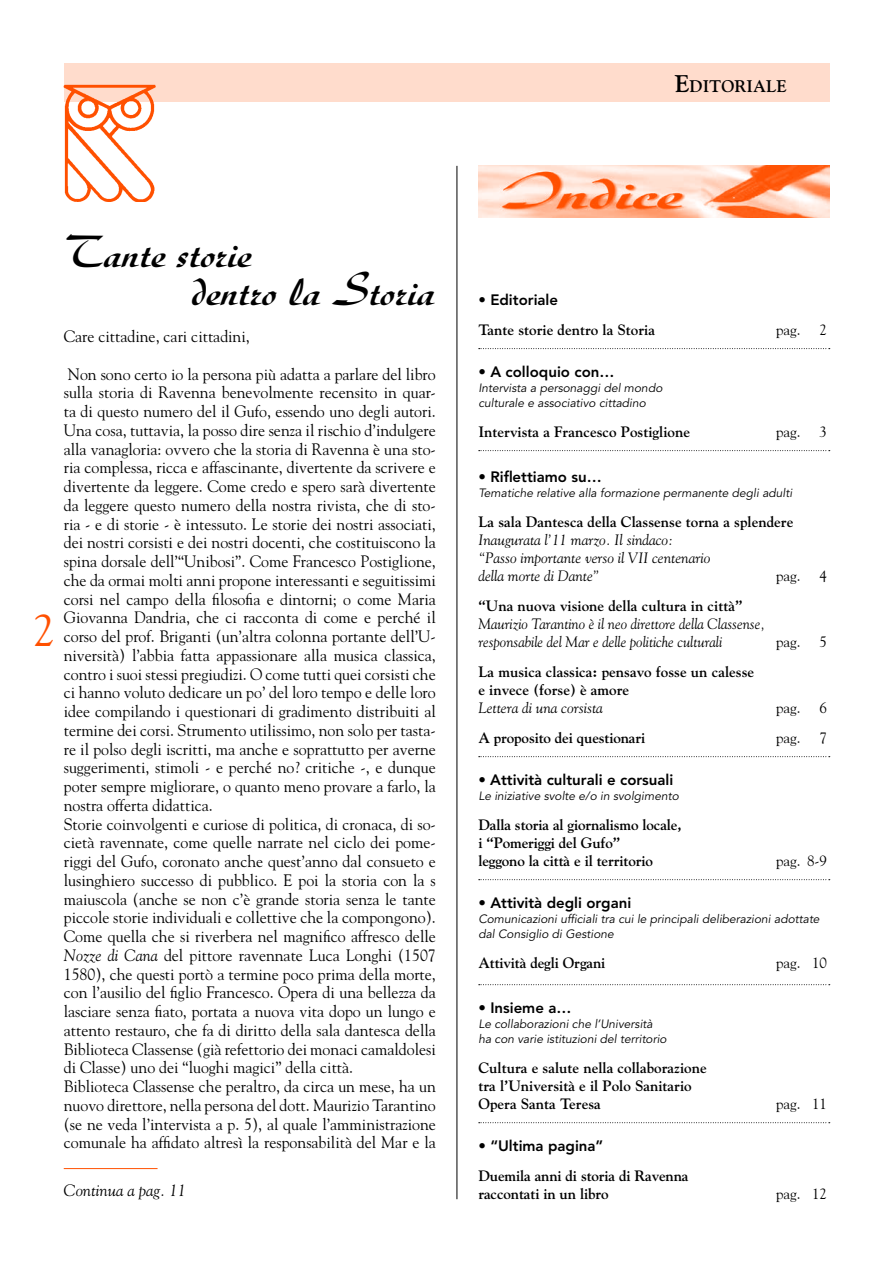
<style>
.page{position:relative;width:893px;height:1263px;background:#fff}
.page>*{position:absolute;margin:0;border:0;box-sizing:border-box;transform-origin:0 0}
.t1{font:700 45px/37.5px "Diskus LT Std";color:#000}
.t2{font:45px "Goudy Std";color:#ff5000}
.t3{font:700 16.8px "Goudy Std";color:#000}
.t4{font:16.5px/18.8px "Goudy Std";color:#000;scale:.96 1}
.t5{font:italic 16.5px "Goudy Std";color:#000}
.t6{font:700 15px/18px "Goudy Std";color:#000}
.t7{font:800 15px "Avenir LT Std";color:#000}
.t8{font:italic 15px/18px "Goudy Std";color:#000}
.t9{font:italic 15px/18px "Goudy Std";color:#000;scale:.96 1}
.t10{font:15px "Goudy Std";color:#000}
.t11{font:italic 12px/15px "Avenir LT Std";color:#000}
.s1{font-size:24px}
.s2{font-style:italic}
</style>
<div class="page">
<div style="left:64px;top:64px;width:765px;height:38px;background:#ffdccc"></div>
<img style="left:64px;top:85px;width:92px;height:117px">
<hr style="left:457px;top:166px;width:1px;height:1033px;background:#000">
<img style="left:478px;top:166px;width:352px;height:51px">
<hr style="left:64px;top:1168px;width:94px;height:1px;background:#ff5000">
<svg style="left:479px;top:348px;width:351px;height:1px"></svg>
<svg style="left:479px;top:450px;width:351px;height:1px"></svg>
<svg style="left:479px;top:756px;width:351px;height:1px"></svg>
<svg style="left:479px;top:879px;width:351px;height:1px"></svg>
<svg style="left:479px;top:984px;width:351px;height:1px"></svg>
<svg style="left:479px;top:1122px;width:351px;height:1px"></svg>
<p class="t3" style="left:675px;top:76px;width:113px"><span class="s1">E</span>DITORIALE</p>
<h1 class="t2" style="left:33px;top:602px;width:24px">2</h1>
<h1 class="t1" style="left:192px;top:234px;width:245px;text-indent:-128px">Tante storie<br>dentro la Storia</h1>
<p class="t4" style="left:64px;top:327px;width:195px">Care cittadine, cari cittadini,</p>
<p class="t4" style="left:64px;top:364px;width:389px">Non sono certo io la persona più adatta a parlare del libro sulla storia di Ravenna benevolmente recensito in quar&shy;ta di questo numero del il Gufo, essendo uno degli autori.<br>Una cosa, tuttavia, la posso dire senza il rischio d’indulgere alla vanagloria: ovvero che la storia di Ravenna è una sto&shy;ria complessa, ricca e affascinante, divertente da scrivere e divertente da leggere. Come credo e spero sarà divertente da leggere questo numero della nostra rivista, che di sto&shy;ria - e di storie - è intessuto. Le storie dei nostri associati, dei nostri corsisti e dei nostri docenti, che costituiscono la spina dorsale dell’“Unibosi”. Come Francesco Postiglione, che da ormai molti anni propone interessanti e seguitissimi corsi nel campo della filosofia e dintorni; o come Maria Giovanna Dandria, che ci racconta di come e perché il corso del prof. Briganti (un’altra colonna portante dell’U&shy;niversità) l’abbia fatta appassionare alla musica classica, contro i suoi stessi pregiudizi. O come tutti quei corsisti che ci hanno voluto dedicare un po’ del loro tempo e delle loro idee compilando i questionari di gradimento distribuiti al termine dei corsi. Strumento utilissimo, non solo per tasta&shy;re il polso degli iscritti, ma anche e soprattutto per averne suggerimenti, stimoli - e perché no? critiche -, e dunque poter sempre migliorare, o quanto meno provare a farlo, la nostra offerta didattica.<br>Storie coinvolgenti e curiose di politica, di cronaca, di so&shy;cietà ravennate, come quelle narrate nel ciclo dei pome&shy;riggi del Gufo, coronato anche quest’anno dal consueto e lusinghiero successo di pubblico. E poi la storia con la s maiuscola (anche se non c’è grande storia senza le tante piccole storie individuali e collettive che la compongono).<br>Come quella che si riverbera nel magnifico affresco delle <span class="s2">Nozze di Cana</span> del pittore ravennate Luca Longhi (1507<br>1580), che questi portò a termine poco prima della morte, con l’ausilio del figlio Francesco. Opera di una bellezza da lasciare senza fiato, portata a nuova vita dopo un lungo e attento restauro, che fa di diritto della sala dantesca della Biblioteca Classense (già refettorio dei monaci camaldolesi di Classe) uno dei “luoghi magici” della città.<br>Biblioteca Classense che peraltro, da circa un mese, ha un nuovo direttore, nella persona del dott. Maurizio Tarantino (se ne veda l’intervista a p. 5), al quale l’amministrazione comunale ha affidato altresì la responsabilità del Mar e la</p>
<p class="t5" style="left:64px;top:1181px;width:124px">Continua a pag. 11</p>
<p class="t7" style="left:478px;top:291px;width:81px">• Editoriale</p>
<p class="t6" style="left:478px;top:321px;width:178px">Tante storie dentro la Storia</p>
<p class="t10" style="left:776px;top:320px;width:26px">pag.</p>
<p class="t10" style="left:820px;top:320px;width:9px">2</p>
<p class="t7" style="left:478px;top:363px;width:138px">• A colloquio con…</p>
<p class="t11" style="left:478px;top:380px;width:186px">Intervista a personaggi del mondo culturale e associativo cittadino</p>
<p class="t6" style="left:478px;top:423px;width:213px">Intervista a Francesco Postiglione</p>
<p class="t10" style="left:776px;top:422px;width:26px">pag.</p>
<p class="t10" style="left:820px;top:422px;width:9px">3</p>
<p class="t7" style="left:478px;top:468px;width:125px">• Riflettiamo su…</p>
<p class="t11" style="left:478px;top:485px;width:315px">Tematiche relative alla formazione permanente degli adulti</p>
<p class="t6" style="left:478px;top:513px;width:316px">La sala Dantesca della Classense torna a splendere</p>
<p class="t8" style="left:478px;top:530px;width:233px">Inaugurata l’11 marzo. Il sindaco: “Passo importante verso il VII centenario della morte di Dante”</p>
<p class="t10" style="left:776px;top:566px;width:26px">pag.</p>
<p class="t10" style="left:820px;top:566px;width:9px">4</p>
<p class="t6" style="left:478px;top:597px;width:266px">“Una nuova visione della cultura in città”</p>
<p class="t9" style="left:478px;top:614px;width:300px">Maurizio Tarantino è il neo direttore della Classense, responsabile del Mar e delle politiche culturali</p>
<p class="t10" style="left:776px;top:632px;width:26px">pag.</p>
<p class="t10" style="left:820px;top:632px;width:9px">5</p>
<p class="t6" style="left:478px;top:663px;width:277px">La musica classica: pensavo fosse un calesse e invece (forse) è amore</p>
<p class="t8" style="left:478px;top:698px;width:126px">Lettera di una corsista</p>
<p class="t10" style="left:776px;top:698px;width:26px">pag.</p>
<p class="t10" style="left:820px;top:698px;width:9px">6</p>
<p class="t6" style="left:478px;top:729px;width:168px">A proposito dei questionari</p>
<p class="t10" style="left:776px;top:728px;width:26px">pag.</p>
<p class="t10" style="left:820px;top:728px;width:9px">7</p>
<p class="t7" style="left:478px;top:771px;width:197px">• Attività culturali e corsuali</p>
<p class="t11" style="left:478px;top:788px;width:202px">Le iniziative svolte e/o in svolgimento</p>
<p class="t6" style="left:478px;top:816px;width:205px">Dalla storia al giornalismo locale, i “Pomeriggi del Gufo”<br>leggono la città e il territorio</p>
<p class="t10" style="left:776px;top:851px;width:53px">pag. 8-9</p>
<p class="t7" style="left:478px;top:894px;width:154px">• Attività degli organi</p>
<p class="t11" style="left:478px;top:911px;width:343px">Comunicazioni ufficiali tra cui le principali deliberazioni adottate dal Consiglio di Gestione</p>
<p class="t6" style="left:478px;top:954px;width:128px">Attività degli Organi</p>
<p class="t10" style="left:776px;top:953px;width:53px">pag. 10</p>
<p class="t7" style="left:478px;top:999px;width:95px">• Insieme a…</p>
<p class="t11" style="left:478px;top:1016px;width:190px">Le collaborazioni che l’Università ha con varie istituzioni del territorio</p>
<p class="t6" style="left:478px;top:1059px;width:230px">Cultura e salute nella collaborazione tra l’Università e il Polo Sanitario<br>Opera Santa Teresa</p>
<p class="t10" style="left:776px;top:1094px;width:53px">pag. 11</p>
<p class="t7" style="left:478px;top:1137px;width:127px">• “Ultima pagina”</p>
<p class="t6" style="left:478px;top:1167px;width:212px">Duemila anni di storia di Ravenna raccontati in un libro</p>
<p class="t10" style="left:776px;top:1184px;width:53px">pag. 12</p>
</div>
